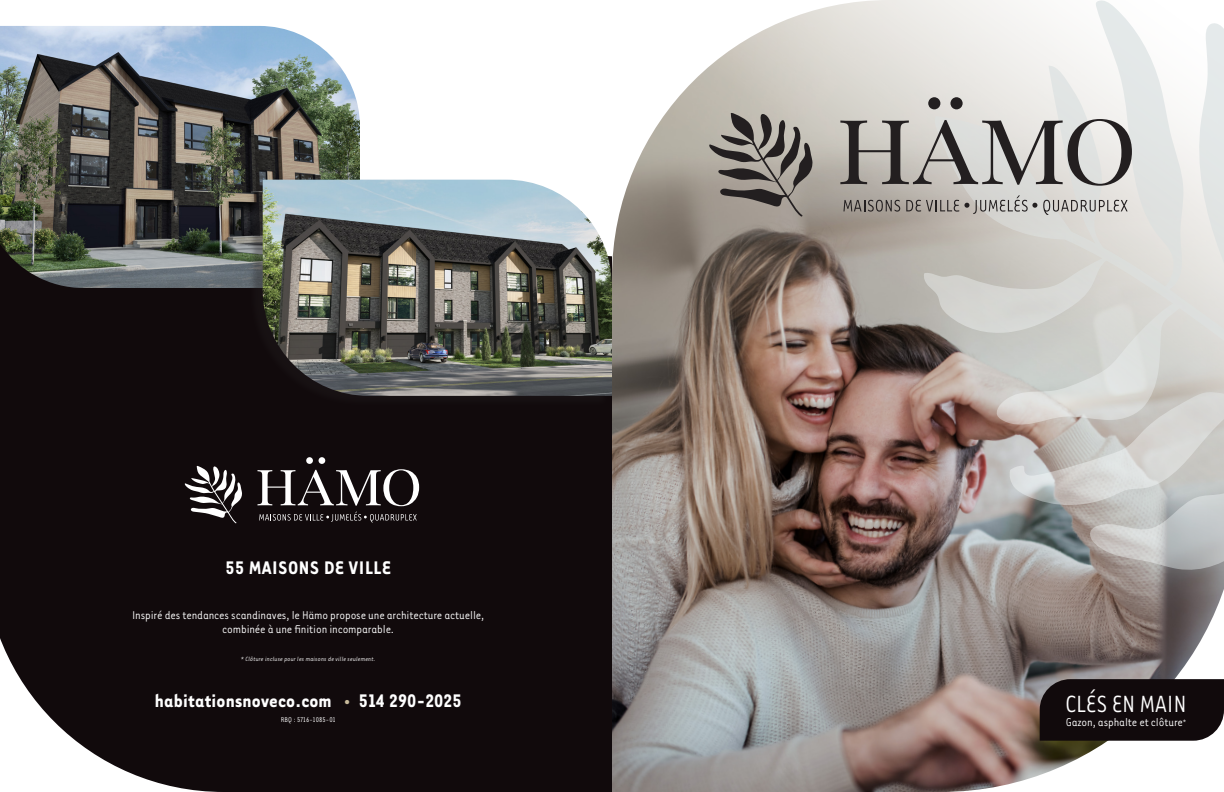
<style>
.page{position:relative;width:1224px;height:792px;background:#fff}
.page>*{position:absolute;margin:0;border:0;box-sizing:border-box;transform-origin:0 0}
.t1{font:27px "Tarzana Nar OT";letter-spacing:-.01em;color:#fff}
.t2{font:700 21px "Tarzana Nar OT";letter-spacing:.01em;color:#fff}
.t3{font:700 21px "Tarzana Nar OT";letter-spacing:.03em;color:#fff}
.t4{font:13px/14px "Tarzana Nar OT";letter-spacing:-.01em;color:#fff;text-align:center}
.t5{font:8px "Tarzana Nar OT";letter-spacing:.01em;color:#fff}
.t6{font:italic 7px "Tarzana Nar OT";letter-spacing:.01em;color:#fff}
.s1{color:#c7ba9b}
</style>
<div class="page">
<div style="left:0;top:288px;width:612px;height:504px;background:#110a0c"></div>
<img style="left:612px;top:0;width:612px;height:792px">
<div style="left:1040px;top:679px;width:184px;height:62px;background:#110a0c"></div>
<img style="left:0;top:26px;width:360px;height:262px">
<svg style="left:923px;top:0;width:301px;height:572px;background:#cecbc8"></svg>
<div style="left:248px;top:179px;width:361px;height:228px;background:#231f20;opacity:.36"></div>
<img style="left:263px;top:180px;width:349px;height:216px">
<svg style="left:258px;top:457px;width:161px;height:49px"></svg>
<svg style="left:185px;top:466px;width:57px;height:58px"></svg>
<svg style="left:259px;top:512px;width:158px;height:10px;background:#393334"></svg>
<svg style="left:840px;top:97px;width:292px;height:89px;background:#b4b2ae"></svg>
<svg style="left:709px;top:113px;width:104px;height:104px;background:#87817b"></svg>
<svg style="left:843px;top:200px;width:57px;height:12px"></svg>
<svg style="left:906px;top:195px;width:131px;height:19px;background:#ada9a5"></svg>
<svg style="left:1043px;top:200px;width:85px;height:15px"></svg>
<p class="t3" style="left:225px;top:555px;width:167px">55 MAISONS DE VILLE</p>
<p class="t4" style="left:132px;top:608px;width:354px">Inspiré des tendances scandinaves, le Hämo propose une architecture actuelle, combinée à une finition incomparable.</p>
<p class="t6" style="left:241px;top:655px;width:136px">* Clôture incluse pour les maisons de ville seulement.</p>
<p class="t2" style="left:155px;top:688px;width:308px">habitationsnoveco.com <span class="s1">•</span> 514 290-2025</p>
<p class="t5" style="left:281px;top:714px;width:56px">RBQ : 5716-1085-01</p>
<p class="t1" style="left:1065px;top:688px;width:123px">CLÉS EN MAIN</p>
<p class="t4" style="left:1066px;top:715px;width:122px">Gazon, asphalte et clôture<sup>*</sup></p>
</div>
